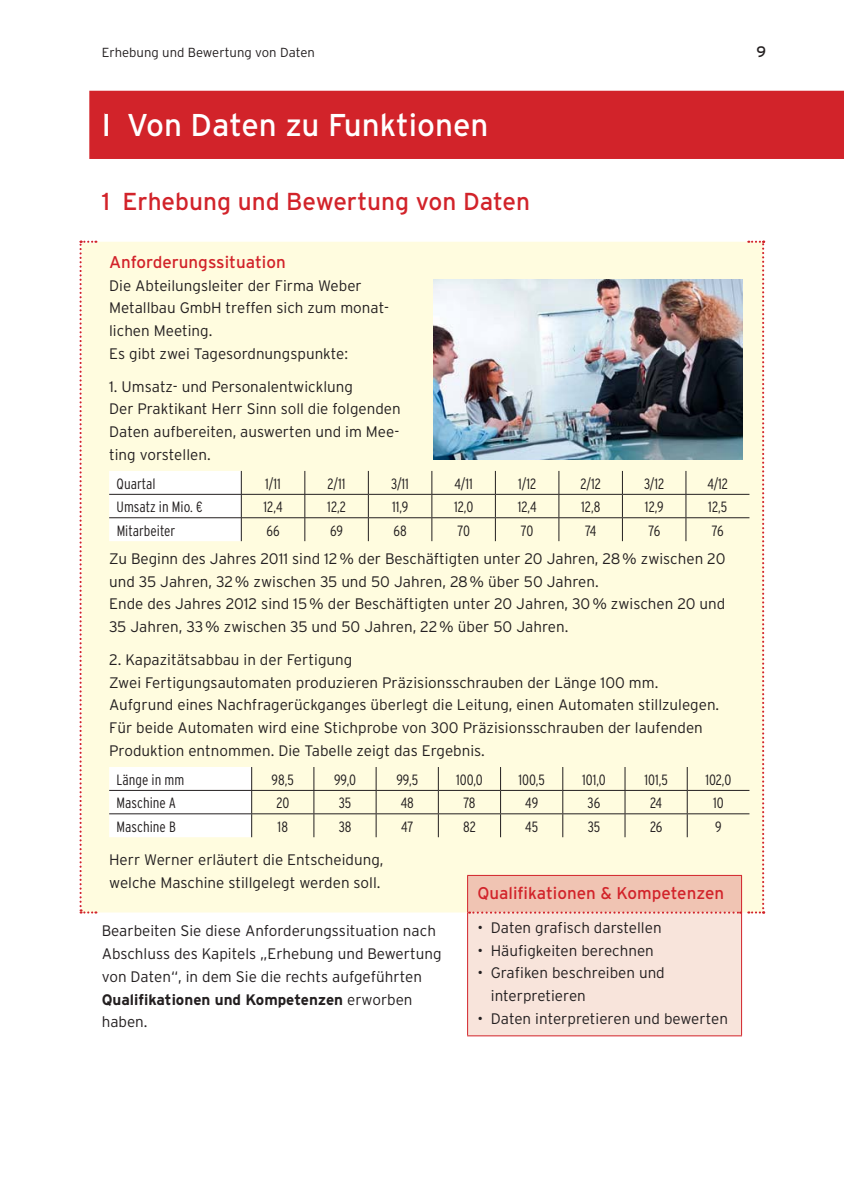
<style>
.page{position:relative;width:844px;height:1190px;background:#fff}
.page>*{position:absolute;margin:0;border:0;box-sizing:border-box;transform-origin:0 0}
.t1{font:31.5px "Interstate";color:#fff}
.t2{font:24.5px "Interstate";color:#d2232a}
.t3{font:16.97px "Interstate";color:#d2232a}
.t4{font:300 15.22px/22.8px "Interstate";color:#231f20}
.t5{font:15.22px "Interstate";color:#231f20}
.t6{font:300 condensed 14.88px "Interstate";color:#231f20}
.t7{font:300 13.12px "Interstate";color:#231f20}
.s1{font-weight:700}
</style>
<div class="page">
<div style="left:96px;top:242px;width:652px;height:671px;background:#fffcdf"></div>
<svg style="left:79px;top:241px;width:17px;height:673px;background:#fcf1d9"></svg>
<svg style="left:748px;top:241px;width:16px;height:673px;background:#fcf2d7"></svg>
<hr style="left:109px;top:494px;width:259px;height:1px;background:#231f20">
<hr style="left:368px;top:494px;width:64px;height:1px;background:#231f20">
<hr style="left:432px;top:494px;width:63px;height:1px;background:#231f20">
<hr style="left:495px;top:494px;width:64px;height:1px;background:#231f20">
<hr style="left:559px;top:494px;width:63px;height:1px;background:#231f20">
<hr style="left:622px;top:494px;width:64px;height:1px;background:#231f20">
<hr style="left:686px;top:494px;width:63px;height:1px;background:#231f20">
<hr style="left:109px;top:517px;width:259px;height:1px;background:#231f20">
<svg style="left:304px;top:471px;width:1px;height:70px"></svg>
<hr style="left:368px;top:517px;width:64px;height:1px;background:#231f20">
<svg style="left:368px;top:471px;width:1px;height:70px"></svg>
<hr style="left:432px;top:517px;width:63px;height:1px;background:#231f20">
<svg style="left:431px;top:471px;width:1px;height:70px"></svg>
<hr style="left:495px;top:517px;width:64px;height:1px;background:#231f20">
<svg style="left:495px;top:471px;width:1px;height:70px"></svg>
<hr style="left:559px;top:517px;width:63px;height:1px;background:#231f20">
<svg style="left:558px;top:471px;width:1px;height:70px"></svg>
<hr style="left:622px;top:517px;width:64px;height:1px;background:#231f20">
<svg style="left:622px;top:471px;width:1px;height:70px"></svg>
<hr style="left:686px;top:517px;width:63px;height:1px;background:#231f20">
<svg style="left:685px;top:471px;width:1px;height:70px"></svg>
<svg style="left:109px;top:471px;width:133px;height:70px"></svg>
<hr style="left:109px;top:790px;width:267px;height:1px;background:#231f20">
<hr style="left:376px;top:790px;width:62px;height:1px;background:#231f20">
<hr style="left:438px;top:790px;width:62px;height:1px;background:#231f20">
<hr style="left:500px;top:790px;width:62px;height:1px;background:#231f20">
<hr style="left:562px;top:790px;width:63px;height:1px;background:#231f20">
<hr style="left:625px;top:790px;width:62px;height:1px;background:#231f20">
<hr style="left:687px;top:790px;width:62px;height:1px;background:#231f20">
<hr style="left:109px;top:813px;width:267px;height:1px;background:#231f20">
<svg style="left:313px;top:767px;width:1px;height:70px"></svg>
<hr style="left:376px;top:813px;width:62px;height:1px;background:#231f20">
<svg style="left:376px;top:767px;width:1px;height:70px"></svg>
<hr style="left:438px;top:813px;width:62px;height:1px;background:#231f20">
<svg style="left:438px;top:767px;width:1px;height:70px"></svg>
<hr style="left:500px;top:813px;width:62px;height:1px;background:#231f20">
<svg style="left:500px;top:767px;width:1px;height:70px"></svg>
<hr style="left:562px;top:813px;width:63px;height:1px;background:#231f20">
<svg style="left:562px;top:767px;width:1px;height:70px"></svg>
<hr style="left:625px;top:813px;width:62px;height:1px;background:#231f20">
<svg style="left:624px;top:767px;width:1px;height:70px"></svg>
<hr style="left:687px;top:813px;width:62px;height:1px;background:#231f20">
<svg style="left:686px;top:767px;width:1px;height:70px"></svg>
<svg style="left:109px;top:767px;width:143px;height:70px"></svg>
<div style="left:89px;top:91px;width:754px;height:68px;background:#d2232a"></div>
<div style="left:105px;top:113px;width:381px;height:23px;background:#d2232a"></div>
<img style="left:434px;top:280px;width:308px;height:180px">
<div style="left:467px;top:875px;width:274px;height:38px;background:#f0c4b3"></div>
<div style="left:467px;top:913px;width:274px;height:123px;background:#f8e4db"></div>
<hr style="left:467px;top:875px;width:275px;height:1px;background:#d2232a">
<hr style="left:467px;top:876px;width:1px;height:37px;background:#d2232a">
<hr style="left:741px;top:876px;width:1px;height:37px;background:#d2232a">
<hr style="left:467px;top:913px;width:1px;height:122px;background:#d2232a">
<hr style="left:741px;top:913px;width:1px;height:122px;background:#d2232a">
<hr style="left:467px;top:1035px;width:275px;height:1px;background:#d2232a">
<svg style="left:469px;top:912px;width:272px;height:2px"></svg>
<p class="t7" style="left:102px;top:47px;width:215px">Erhebung und Bewertung von Daten</p>
<p class="t5" style="left:756px;top:46px;width:11px">9</p>
<h1 class="t1" style="left:102px;top:113px;width:388px">I Von Daten zu Funktionen</h1>
<h2 class="t2" style="left:102px;top:192px;width:430px">1 Erhebung und Bewertung von Daten</h2>
<p class="t3" style="left:109px;top:255px;width:178px">Anforderungssituation</p>
<p class="t4" style="left:109px;top:275px;width:281px">Die Abteilungsleiter der Firma Weber<br>Metallbau GmbH treffen sich zum monat&shy;lichen Meeting.<br>Es gibt zwei Tagesordnungspunkte:</p>
<p class="t4" style="left:109px;top:376px;width:293px">1. Umsatz- und Personalentwicklung<br>Der Praktikant Herr Sinn soll die folgenden Daten aufbereiten, auswerten und im Mee&shy;ting vorstellen.</p>
<p class="t6" style="left:117px;top:478px;width:40px">Quartal</p>
<p class="t6" style="left:265px;top:478px;width:17px">1/11</p>
<p class="t6" style="left:327px;top:478px;width:19px">2/11</p>
<p class="t6" style="left:391px;top:478px;width:19px">3/11</p>
<p class="t6" style="left:454px;top:478px;width:20px">4/11</p>
<p class="t6" style="left:518px;top:478px;width:20px">1/12</p>
<p class="t6" style="left:580px;top:478px;width:22px">2/12</p>
<p class="t6" style="left:644px;top:478px;width:22px">3/12</p>
<p class="t6" style="left:707px;top:478px;width:22px">4/12</p>
<p class="t6" style="left:117px;top:501px;width:87px">Umsatz in Mio. €</p>
<p class="t6" style="left:263px;top:501px;width:21px">12,4</p>
<p class="t6" style="left:327px;top:501px;width:20px">12,2</p>
<p class="t6" style="left:392px;top:501px;width:18px">11,9</p>
<p class="t6" style="left:454px;top:501px;width:21px">12,0</p>
<p class="t6" style="left:517px;top:501px;width:21px">12,4</p>
<p class="t6" style="left:581px;top:501px;width:21px">12,8</p>
<p class="t6" style="left:645px;top:501px;width:20px">12,9</p>
<p class="t6" style="left:708px;top:501px;width:21px">12,5</p>
<p class="t6" style="left:117px;top:525px;width:60px">Mitarbeiter</p>
<p class="t6" style="left:266px;top:525px;width:15px">66</p>
<p class="t6" style="left:330px;top:525px;width:14px">69</p>
<p class="t6" style="left:393px;top:525px;width:15px">68</p>
<p class="t6" style="left:457px;top:525px;width:14px">70</p>
<p class="t6" style="left:521px;top:525px;width:14px">70</p>
<p class="t6" style="left:585px;top:525px;width:13px">74</p>
<p class="t6" style="left:648px;top:525px;width:13px">76</p>
<p class="t6" style="left:711px;top:525px;width:13px">76</p>
<p class="t4" style="left:109px;top:548px;width:617px">Zu Beginn des Jahres 2011 sind 12 % der Beschäftigten unter 20 Jahren, 28 % zwischen 20 und 35 Jahren, 32 % zwischen 35 und 50 Jahren, 28 % über 50 Jahren.<br>Ende des Jahres 2012 sind 15 % der Beschäftigten unter 20 Jahren, 30 % zwischen 20 und 35 Jahren, 33 % zwischen 35 und 50 Jahren, 22 % über 50 Jahren.</p>
<p class="t4" style="left:109px;top:649px;width:611px">2. Kapazitätsabbau in der Fertigung<br>Zwei Fertigungsautomaten produzieren Präzisionsschrauben der Länge 100 mm.<br>Aufgrund eines Nachfragerückganges überlegt die Leitung, einen Automaten stillzulegen.<br>Für beide Automaten wird eine Stichprobe von 300 Präzisionsschrauben der laufenden Produktion entnommen. Die Tabelle zeigt das Ergebnis.</p>
<p class="t6" style="left:117px;top:774px;width:69px">Länge in mm</p>
<p class="t6" style="left:271px;top:774px;width:24px">98,5</p>
<p class="t6" style="left:334px;top:774px;width:24px">99,0</p>
<p class="t6" style="left:396px;top:774px;width:23px">99,5</p>
<p class="t6" style="left:456px;top:774px;width:28px">100,0</p>
<p class="t6" style="left:518px;top:774px;width:28px">100,5</p>
<p class="t6" style="left:582px;top:774px;width:25px">101,0</p>
<p class="t6" style="left:644px;top:774px;width:25px">101,5</p>
<p class="t6" style="left:705px;top:774px;width:27px">102,0</p>
<p class="t6" style="left:117px;top:798px;width:61px">Maschine A</p>
<p class="t6" style="left:276px;top:798px;width:14px">20</p>
<p class="t6" style="left:339px;top:798px;width:14px">35</p>
<p class="t6" style="left:400px;top:798px;width:15px">48</p>
<p class="t6" style="left:463px;top:798px;width:14px">78</p>
<p class="t6" style="left:525px;top:798px;width:15px">49</p>
<p class="t6" style="left:587px;top:798px;width:14px">36</p>
<p class="t6" style="left:650px;top:798px;width:13px">24</p>
<p class="t6" style="left:713px;top:798px;width:12px">10</p>
<p class="t6" style="left:117px;top:821px;width:61px">Maschine B</p>
<p class="t6" style="left:277px;top:821px;width:12px">18</p>
<p class="t6" style="left:338px;top:821px;width:14px">38</p>
<p class="t6" style="left:401px;top:821px;width:14px">47</p>
<p class="t6" style="left:463px;top:821px;width:14px">82</p>
<p class="t6" style="left:525px;top:821px;width:14px">45</p>
<p class="t6" style="left:587px;top:821px;width:14px">35</p>
<p class="t6" style="left:650px;top:821px;width:14px">26</p>
<p class="t6" style="left:715px;top:821px;width:8px">9</p>
<p class="t4" style="left:109px;top:850px;width:276px">Herr Werner erläutert die Entscheidung, welche Maschine stillgelegt werden soll.</p>
<p class="t4" style="left:102px;top:921px;width:341px">Bearbeiten Sie diese Anforderungssituation nach Abschluss des Kapitels „Erhebung und Bewertung von Daten“, in dem Sie die rechts aufgeführten <span class="s1">Qualifikationen und Kompetenzen</span> erworben haben.</p>
<p class="t3" style="left:477px;top:887px;width:248px">Qualifikationen &amp; Kompetenzen</p>
<p class="t4" style="left:477px;top:918px;width:186px">• Daten grafisch darstellen</p>
<p class="t4" style="left:477px;top:940px;width:178px">• Häufigkeiten berechnen</p>
<p class="t4" style="left:491px;top:963px;width:175px;text-indent:-13px">• Grafiken beschreiben und interpretieren</p>
<p class="t4" style="left:477px;top:1008px;width:252px">• Daten interpretieren und bewerten</p>
</div>
